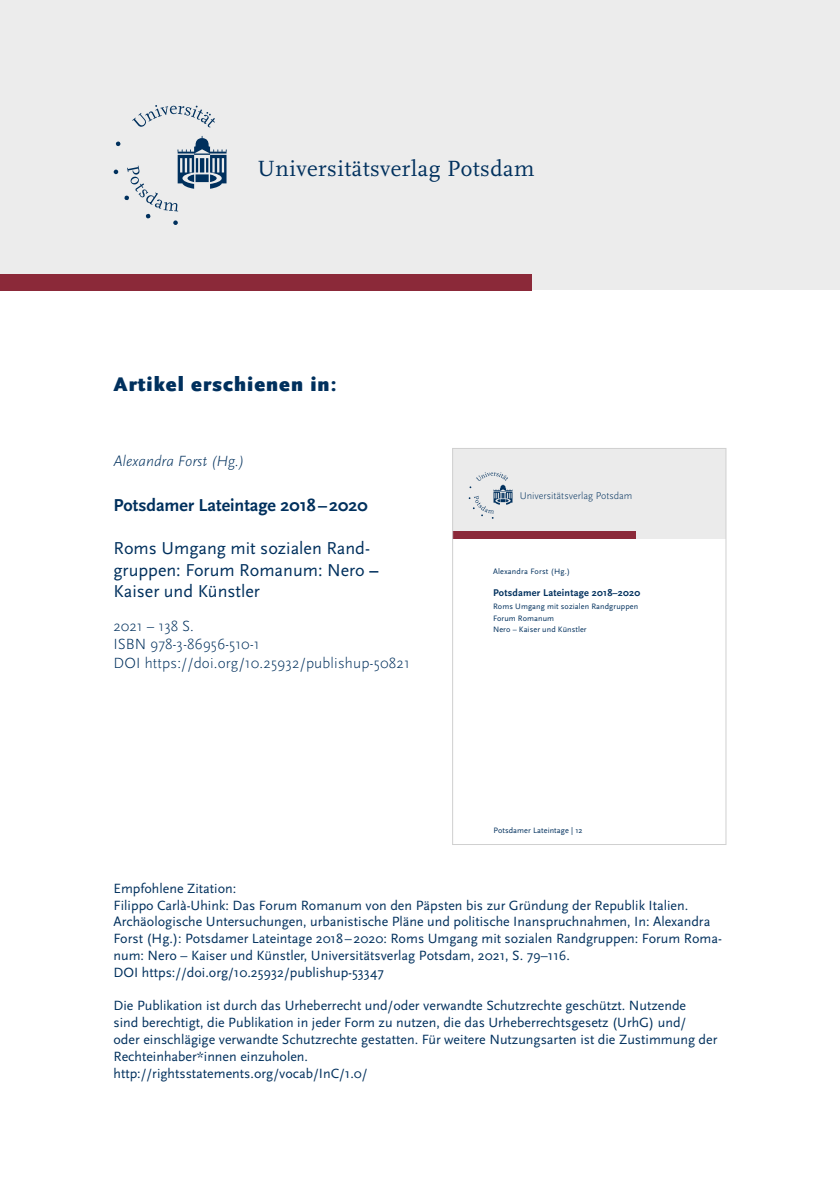
<style>
.page{position:relative;width:840px;height:1191px;background:#fff}
.page>*{position:absolute;margin:0;border:0;box-sizing:border-box;transform-origin:0 0}
.t1{font:23px "Scala";letter-spacing:.02em;color:#00305d}
.Titel_1{font:900 20.6px "Scala Sans Pro";letter-spacing:.05em;color:#00305d}
.Fließtext{font:18px/21.6px "Scala Sans Pro";color:#00305d}
.Fließtext-2{font:700 18px "Scala Sans Pro";color:#00305d}
.Fließtext-3{font:300 15.4px/18.4px "Scala Sans Pro";letter-spacing:.01em;color:#00305d}
.Titel_1-2{font:italic 300 15.4px "Scala Sans Pro";color:#00305d}
.Fließtext-4{font:14px/16.8px "Scala Sans Pro";color:#00305d}
.t2{font:700 10.2px "Scala Sans Pro";letter-spacing:.02em;color:#00305d}
.t3{font:300 10.2px "Scala Sans Pro";color:#00305d}
.t4{font:8.2px/11.6px "Scala Sans Pro";letter-spacing:.01em;color:#00305d}
.s1{font-weight:700}
</style>
<div class="page">
<div style="left:0;top:0;width:839px;height:290px;background:#ebebeb"></div>
<svg style="left:132px;top:105px;width:83px;height:22px"></svg>
<svg style="left:113px;top:136px;width:113px;height:89px"></svg>
<div style="left:0;top:274px;width:531px;height:17px;background:#8b2939"></div>
<div style="left:452px;top:448px;width:273px;height:91px;background:#ebebeb"></div>
<div style="left:452px;top:531px;width:184px;height:8px;background:#8b2939"></div>
<svg style="left:468px;top:472px;width:44px;height:47px"></svg>
<div style="left:452px;top:448px;width:274px;height:397px;border:1px solid #d0d0d0"></div>
<p class="t1" style="left:257px;top:156px;width:278px">Universitätsverlag Potsdam</p>
<p class="Titel_1" style="left:113px;top:372px;width:224px">Artikel erschienen in:</p>
<p class="Titel_1-2" style="left:113px;top:452px;width:132px">Alexandra Forst (Hg.)</p>
<p class="Fließtext-2" style="left:113px;top:494px;width:255px">Potsdamer Lateintage 2018–2020</p>
<p class="Fließtext" style="left:113px;top:537px;width:266px">Roms Umgang mit sozialen Rand&shy;gruppen: Forum Romanum: Nero <span class="s1">–<br></span>Kaiser und Künstler</p>
<p class="Fließtext-3" style="left:113px;top:617px;width:82px">2021 – 138 S.</p>
<p class="Fließtext-3" style="left:113px;top:635px;width:298px">ISBN 978-3-86956-510-1<br>DOI https://doi.org/10.25932/publishup-50821</p>
<p class="t3" style="left:519px;top:490px;width:114px">Universitätsverlag Potsdam</p>
<p class="t4" style="left:493px;top:566px;width:78px">Alexandra Forst (Hg.)</p>
<p class="t2" style="left:493px;top:586px;width:148px">Potsdamer Lateintage 2018–2020</p>
<p class="t4" style="left:493px;top:600px;width:146px">Roms Umgang mit sozialen Randgruppen<br>Forum Romanum<br>Nero – Kaiser und Künstler</p>
<p class="t4" style="left:493px;top:825px;width:91px">Potsdamer Lateintage | 12</p>
<p class="Fließtext-4" style="left:113px;top:879px;width:124px">Empfohlene Zitation:</p>
<p class="Fließtext-4" style="left:113px;top:896px;width:609px">Filippo Carlà-Uhink: Das Forum Romanum von den Päpsten bis zur Gründung der Republik Italien.<br>Archäologische Untersuchungen, urbanistische Pläne und politische Inanspruchnahmen, In: Alexandra Forst (Hg.): Potsdamer Lateintage 2018– 2020: Roms Umgang mit sozialen Randgruppen: Forum Roma&shy;num: Nero – Kaiser und Künstler, Universitätsverlag Potsdam, 2021, S. 79–116.</p>
<p class="Fließtext-4" style="left:113px;top:963px;width:272px">DOI https://doi.org/10.25932/publishup-53347</p>
<p class="Fließtext-4" style="left:113px;top:997px;width:605px">Die Publikation ist durch das Urheberrecht und/oder verwandte Schutzrechte geschützt. Nutzende<br>sind berechtigt, die Publikation in jeder Form zu nutzen, die das Urheberrechtsgesetz (UrhG) und/<br>oder einschlägige verwandte Schutzrechte gestatten. Für weitere Nutzungsarten ist die Zustimmung der Rechteinhaber*innen einzuholen.</p>
<p class="Fließtext-4" style="left:113px;top:1064px;width:255px">http://rightsstatements.org/vocab/InC/1.0/</p>
</div>
